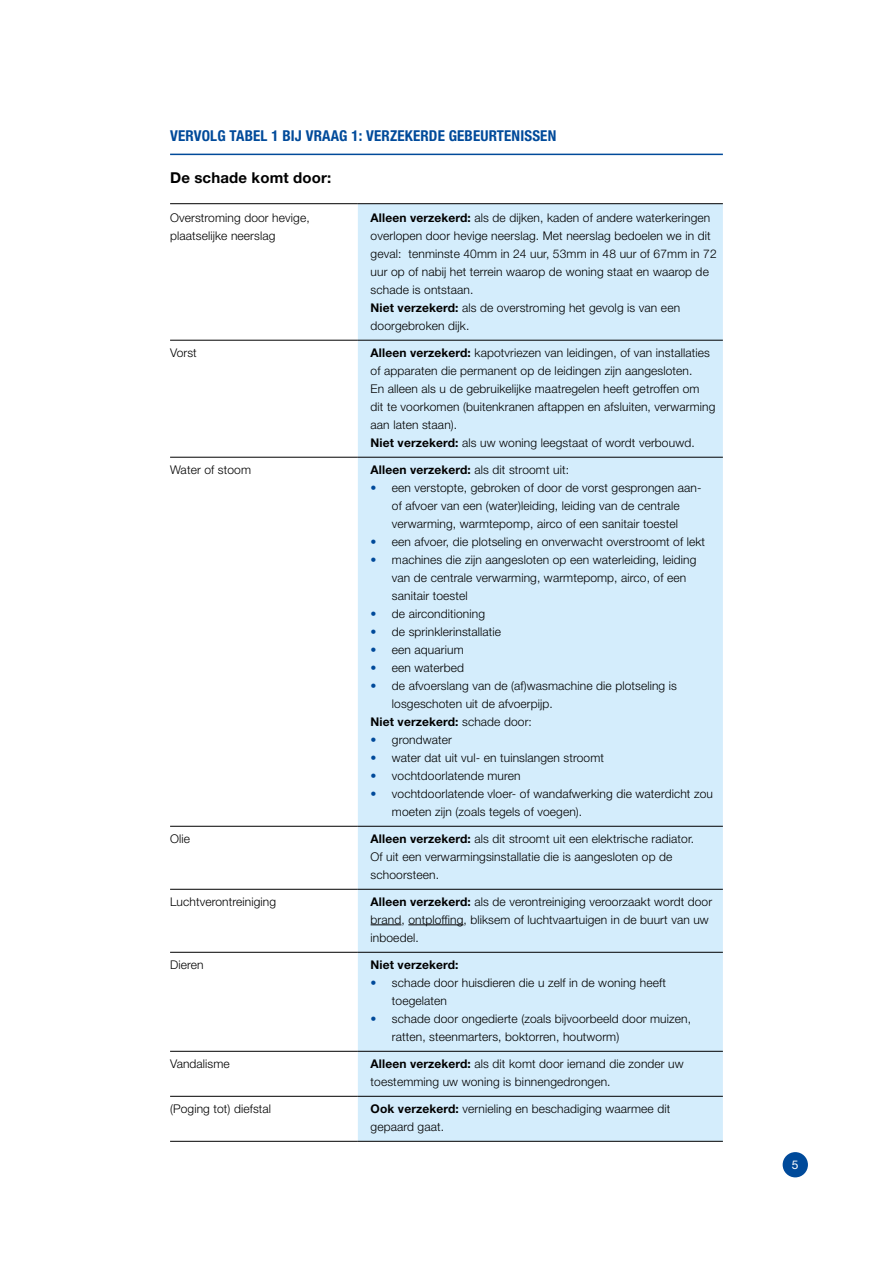
<style>
.page{position:relative;width:893px;height:1263px;background:#fff}
.page>*{position:absolute;margin:0;border:0;box-sizing:border-box;transform-origin:0 0}
.t1{font:700 condensed 15px "Helvetica Neue LT Std";letter-spacing:.01em;color:#004a9a}
.t2{font:700 15px "Helvetica Neue LT Std";letter-spacing:.01em;color:#000}
.t3{font:300 12px/18px "Helvetica Neue LT Std";letter-spacing:.01em;color:#000}
.t4{font:700 12px "Helvetica Neue LT Std";letter-spacing:.01em;color:#000}
.t5{font:12px "Helvetica Neue LT Std";color:#fff}
.s1{font-weight:700}
.s2{color:#004a9a}
.s3{font-weight:300}
</style>
<div class="page">
<div style="left:783px;top:1152px;width:25px;height:25px;background:#004a9a;border-radius:50%"></div>
<div style="left:358px;top:204px;width:365px;height:937px;background:#d4edfc"></div>
<hr style="left:170px;top:203px;width:188px;height:1px;background:#000">
<hr style="left:358px;top:203px;width:365px;height:1px;background:#000">
<hr style="left:170px;top:340px;width:188px;height:1px;background:#000">
<hr style="left:358px;top:340px;width:365px;height:1px;background:#000">
<hr style="left:170px;top:457px;width:188px;height:1px;background:#000">
<hr style="left:358px;top:457px;width:365px;height:1px;background:#000">
<hr style="left:170px;top:826px;width:188px;height:1px;background:#000">
<hr style="left:358px;top:826px;width:365px;height:1px;background:#000">
<hr style="left:170px;top:889px;width:188px;height:1px;background:#000">
<hr style="left:358px;top:889px;width:365px;height:1px;background:#000">
<hr style="left:170px;top:952px;width:188px;height:1px;background:#000">
<hr style="left:358px;top:952px;width:365px;height:1px;background:#000">
<hr style="left:170px;top:1051px;width:188px;height:1px;background:#000">
<hr style="left:358px;top:1051px;width:365px;height:1px;background:#000">
<hr style="left:170px;top:1096px;width:188px;height:1px;background:#000">
<hr style="left:358px;top:1096px;width:365px;height:1px;background:#000">
<hr style="left:170px;top:1141px;width:188px;height:1px;background:#000">
<hr style="left:358px;top:1141px;width:365px;height:1px;background:#000">
<hr style="left:371px;top:924px;width:30px;height:1px;background:#000">
<hr style="left:408px;top:924px;width:55px;height:1px;background:#000">
<hr style="left:170px;top:154px;width:553px;height:1px;background:#004a9a">
<p class="t1" style="left:170px;top:126px;width:388px">VERVOLG TABEL 1 BIJ VRAAG 1: VERZEKERDE GEBEURTENISSEN</p>
<p class="t2" style="left:170px;top:168px;width:163px">De schade komt door:</p>
<p class="t3" style="left:170px;top:208px;width:141px">Overstroming door hevige, plaatselijke neerslag</p>
<p class="t3" style="left:371px;top:208px;width:348px"><span class="s1">Alleen verzekerd:</span> als de dijken, kaden of andere waterkeringen overlopen door hevige neerslag. Met neerslag bedoelen we in dit geval: tenminste 40mm in 24 uur, 53mm in 48 uur of 67mm in 72 uur op of nabij het terrein waarop de woning staat en waarop de schade is ontstaan.<br><span class="s1">Niet verzekerd:</span> als de overstroming het gevolg is van een doorgebroken dijk.</p>
<p class="t3" style="left:170px;top:343px;width:28px">Vorst</p>
<p class="t3" style="left:371px;top:343px;width:346px"><span class="s1">Alleen verzekerd:</span> kapotvriezen van leidingen, of van installaties of apparaten die permanent op de leidingen zijn aangesloten.<br>En alleen als u de gebruikelijke maatregelen heeft getroffen om dit te voorkomen (buitenkranen aftappen en afsluiten, verwarming aan laten staan).<br><span class="s1">Niet verzekerd:</span> als uw woning leegstaat of wordt verbouwd.</p>
<p class="t3" style="left:170px;top:460px;width:82px">Water of stoom</p>
<p class="t3" style="left:371px;top:460px;width:200px"><span class="s1">Alleen verzekerd:</span> als dit stroomt uit:</p>
<p class="t3" style="left:371px;top:478px;width:332px;text-align:center"><span class="s2">•</span> een verstopte, gebroken of door de vorst gesprongen aan&shy;of afvoer van een (water)leiding, leiding van de centrale verwarming, warmtepomp, airco of een sanitair toestel</p>
<p class="t3" style="left:371px;top:532px;width:336px"><span class="s2">•</span> een afvoer, die plotseling en onverwacht overstroomt of lekt</p>
<p class="t3" style="left:392px;top:550px;width:306px;text-indent:-21px"><span class="s2">•</span> machines die zijn aangesloten op een waterleiding, leiding van de centrale verwarming, warmtepomp, airco, of een sanitair toestel</p>
<p class="t3" style="left:371px;top:604px;width:116px"><span class="s2">•</span> de airconditioning</p>
<p class="t3" style="left:371px;top:622px;width:132px"><span class="s2">•</span> de sprinklerinstallatie</p>
<p class="t3" style="left:371px;top:640px;width:95px"><span class="s2">•</span> een aquarium</p>
<p class="t3" style="left:371px;top:658px;width:95px"><span class="s2">•</span> een waterbed</p>
<p class="t3" style="left:371px;top:676px;width:308px"><span class="s2">•</span> de afvoerslang van de (af)wasmachine die plotseling is</p>
<p class="t3" style="left:392px;top:694px;width:162px">losgeschoten uit de afvoerpijp.</p>
<p class="t4" style="left:371px;top:714px;width:163px">Niet verzekerd: <span class="s3">schade door:</span></p>
<p class="t3" style="left:371px;top:730px;width:83px"><span class="s2">•</span> grondwater</p>
<p class="t3" style="left:371px;top:748px;width:235px"><span class="s2">•</span> water dat uit vul- en tuinslangen stroomt</p>
<p class="t3" style="left:371px;top:766px;width:152px"><span class="s2">•</span> vochtdoorlatende muren</p>
<p class="t3" style="left:392px;top:784px;width:323px;text-indent:-21px"><span class="s2">•</span> vochtdoorlatende vloer- of wandafwerking die waterdicht zou moeten zijn (zoals tegels of voegen).</p>
<p class="t3" style="left:170px;top:829px;width:21px">Olie</p>
<p class="t3" style="left:371px;top:829px;width:325px"><span class="s1">Alleen verzekerd:</span> als dit stroomt uit een elektrische radiator.<br>Of uit een verwarmingsinstallatie die is aangesloten op de schoorsteen.</p>
<p class="t3" style="left:170px;top:892px;width:108px">Luchtverontreiniging</p>
<p class="t3" style="left:371px;top:892px;width:343px"><span class="s1">Alleen verzekerd:</span> als de verontreiniging veroorzaakt wordt door brand, ontploffing, bliksem of luchtvaartuigen in de buurt van uw inboedel.</p>
<p class="t3" style="left:170px;top:955px;width:35px">Dieren</p>
<p class="t4" style="left:371px;top:957px;width:89px">Niet verzekerd:</p>
<p class="t3" style="left:392px;top:973px;width:275px;text-indent:-21px"><span class="s2">•</span> schade door huisdieren die u zelf in de woning heeft toegelaten</p>
<p class="t3" style="left:392px;top:1009px;width:301px;text-indent:-21px"><span class="s2">•</span> schade door ongedierte (zoals bijvoorbeeld door muizen, ratten, steenmarters, boktorren, houtworm)</p>
<p class="t3" style="left:170px;top:1054px;width:61px">Vandalisme</p>
<p class="t3" style="left:371px;top:1054px;width:315px"><span class="s1">Alleen verzekerd:</span> als dit komt door iemand die zonder uw toestemming uw woning is binnengedrongen.</p>
<p class="t3" style="left:170px;top:1099px;width:103px">(Poging tot) diefstal</p>
<p class="t3" style="left:371px;top:1099px;width:301px"><span class="s1">Ook verzekerd:</span> vernieling en beschadiging waarmee dit gepaard gaat.</p>
<p class="t5" style="left:792px;top:1157px;width:8px">5</p>
</div>
